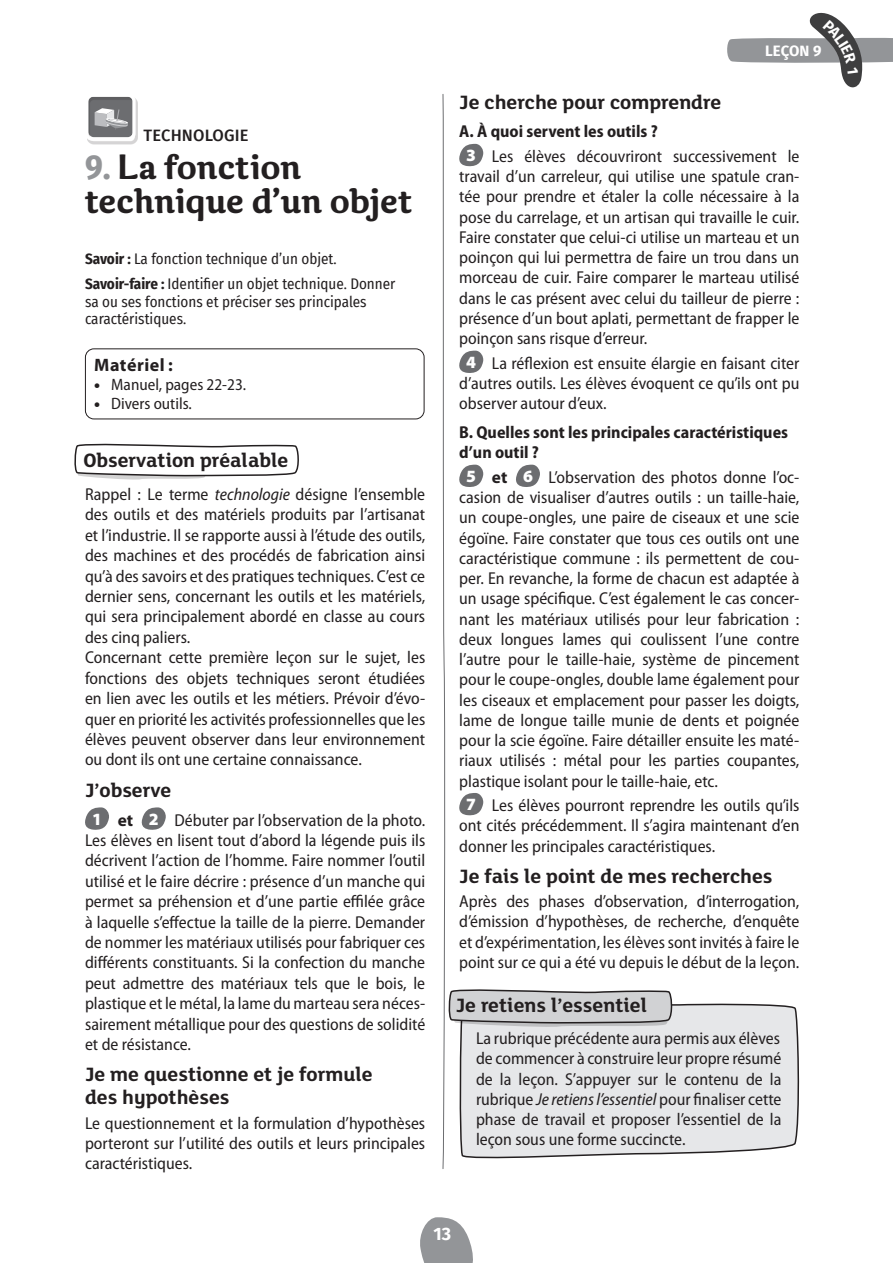
<style>
.page{position:relative;width:893px;height:1263px;background:#fff}
.page>*{position:absolute;margin:0;border:0;box-sizing:border-box;transform-origin:0 0}
.t1{font:500 31.5px/33.9px "Caturrita";color:#231f20}
.t2{font:700 21px/22.6px "FS Lola";color:#231f20}
.t3{font:700 18px "Myriad Pro";letter-spacing:.03em;color:#231f20}
.t4{font:700 18px "Fira Sans";color:#fff}
.t5{font:semi-condensed 17.25px/20.2px "Myriad Pro";color:#231f20;text-align:justify}
.t6{font:700 semi-condensed 17.25px/20.2px "Myriad Pro";color:#231f20}
.t7{font:semi-condensed 16.5px "Myriad Pro";color:#231f20}
.t8{font:500 16.5px "Fira Sans";letter-spacing:.01em;color:#231f20}
.t9{font:15px/26px "Fira Sans Condensed";color:#231f20}
.t10{font:700 15px "Fira Sans";letter-spacing:-.005em;color:#fff}
.s1{font-family:"Fira Sans Condensed";font-weight:700;font-size:34.5px;color:#939598}
.s2{font-weight:700}
.s3{font-weight:900;font-stretch:normal}
.s4{font-style:italic}
.s5{font-weight:900;font-stretch:normal;color:#fff}
.s6{font-weight:700;font-stretch:normal}
</style>
<div class="page">
<svg style="left:420px;top:1217px;width:53px;height:46px"></svg>
<div style="left:87px;top:97px;width:50px;height:47px;background:#231f20;opacity:.19"></div>
<div style="left:85px;top:94px;width:51px;height:47px;border:3px solid #fff;border-radius:6px"></div>
<svg style="left:95px;top:108px;width:33px;height:22px"></svg>
<div style="left:85px;top:348px;width:339px;height:71px;border:1px solid #231f20;border-radius:9px"></div>
<svg style="left:85px;top:807px;width:24px;height:23px"></svg>
<svg style="left:141px;top:807px;width:25px;height:23px"></svg>
<svg style="left:74px;top:443px;width:225px;height:37px"></svg>
<svg style="left:675px;top:1003px;width:125px;height:151px"></svg>
<svg style="left:442px;top:94px;width:233px;height:1075px"></svg>
<svg style="left:727px;top:12px;width:166px;height:76px"></svg>
<p class="t8" style="left:144px;top:122px;width:107px">TECHNOLOGIE</p>
<h1 class="t1" style="left:85px;top:148px;width:330px"><span class="s1">9.</span> La fonction technique d’un objet</h1>
<p class="t9" style="left:85px;top:245px;width:312px"><span class="s2">Savoir :</span> La fonction technique d’un objet.<br><span class="s2">Savoir-faire :</span> Identifier un objet technique. Donner</p>
<p class="t9" style="left:85px;top:293px;width:283px;line-height:17.4px">sa ou ses fonctions et préciser ses principales caractéristiques.</p>
<p class="t3" style="left:94px;top:355px;width:80px">Matériel :</p>
<p class="t7" style="left:94px;top:375px;width:153px"><span class="s3">•</span> Manuel, pages 22-23.</p>
<p class="t7" style="left:94px;top:394px;width:99px"><span class="s3">•</span> Divers outils.</p>
<p class="t2" style="left:83px;top:450px;width:206px">Observation préalable</p>
<p class="t5" style="left:85px;top:484px;width:342px;text-align:left">Rappel : Le terme <span class="s4">technologie</span> désigne l’ensemble des outils et des matériels produits par l’artisanat et l’industrie. Il se rapporte aussi à l’étude des outils, des machines et des procédés de fabrication ainsi qu’à des savoirs et des pratiques techniques. C’est ce dernier sens, concernant les outils et les matériels, qui sera principalement abordé en classe au cours des cinq paliers.<br>Concernant cette première leçon sur le sujet, les fonctions des objets techniques seront étudiées en lien avec les outils et les métiers. Prévoir d’évo&shy;quer en priorité les activités professionnelles que les élèves peuvent observer dans leur environnement ou dont ils ont une certaine connaissance.</p>
<p class="t2" style="left:85px;top:779px;width:88px">J’observe</p>
<p class="t5" style="left:85px;top:810px;width:342px;text-indent:7px"><span class="s5">1</span> <span class="s6">et</span> <span class="s5">2</span> Débuter par l’observation de la photo.<br>Les élèves en lisent tout d’abord la légende puis ils décrivent l’action de l’homme. Faire nommer l’outil utilisé et le faire décrire : présence d’un manche qui permet sa préhension et d’une partie effilée grâce à laquelle s’effectue la taille de la pierre. Demander de nommer les matériaux utilisés pour fabriquer ces différents constituants. Si la confection du manche peut admettre des matériaux tels que le bois, le plastique et le métal, la lame du marteau sera néces&shy;sairement métallique pour des questions de solidité et de résistance.</p>
<p class="t2" style="left:85px;top:1064px;width:289px">Je me questionne et je formule des hypothèses</p>
<p class="t5" style="left:85px;top:1113px;width:342px">Le questionnement et la formulation d’hypothèses porteront sur l’utilité des outils et leurs principales caractéristiques.</p>
<p class="t10" style="left:765px;top:38px;width:58px">LEÇON 9</p>
<p class="t2" style="left:459px;top:92px;width:264px">Je cherche pour comprendre</p>
<p class="t5" style="left:466px;top:120px;width:335px;line-height:24.5px;text-indent:-7px"><span class="s2">A. À quoi servent les outils ?<br></span><span class="s5">3</span> Les élèves découvriront successivement le</p>
<p class="t5" style="left:459px;top:167px;width:342px">travail d’un carreleur, qui utilise une spatule cran&shy;tée pour prendre et étaler la colle nécessaire à la pose du carrelage, et un artisan qui travaille le cuir.<br>Faire constater que celui-ci utilise un marteau et un poinçon qui lui permettra de faire un trou dans un morceau de cuir. Faire comparer le marteau utilisé dans le cas présent avec celui du tailleur de pierre : présence d’un bout aplati, permettant de frapper le poinçon sans risque d’erreur.</p>
<p class="t5" style="left:459px;top:353px;width:342px;text-indent:7px"><span class="s5">4</span> La réflexion est ensuite élargie en faisant citer d’autres outils. Les élèves évoquent ce qu’ils ont pu observer autour d’eux.</p>
<p class="t6" style="left:459px;top:422px;width:330px">B. Quelles sont les principales caractéristiques d’un outil ?</p>
<p class="t5" style="left:459px;top:467px;width:342px;text-indent:7px"><span class="s5">5</span> <span class="s6">et</span> <span class="s5">6</span> L’observation des photos donne l’oc&shy;casion de visualiser d’autres outils : un taille-haie, un coupe-ongles, une paire de ciseaux et une scie égoïne. Faire constater que tous ces outils ont une caractéristique commune : ils permettent de cou&shy;per. En revanche, la forme de chacun est adaptée à un usage spécifique. C’est également le cas concer&shy;nant les matériaux utilisés pour leur fabrication : deux longues lames qui coulissent l’une contre l’autre pour le taille-haie, système de pincement pour le coupe-ongles, double lame également pour les ciseaux et emplacement pour passer les doigts, lame de longue taille munie de dents et poignée pour la scie égoïne. Faire détailler ensuite les maté&shy;riaux utilisés : métal pour les parties coupantes, plastique isolant pour le taille-haie, etc.</p>
<p class="t5" style="left:459px;top:795px;width:342px;text-indent:7px"><span class="s5">7</span> Les élèves pourront reprendre les outils qu’ils ont cités précédemment. Il s’agira maintenant d’en donner les principales caractéristiques.</p>
<p class="t2" style="left:459px;top:865px;width:315px">Je fais le point de mes recherches</p>
<p class="t5" style="left:459px;top:891px;width:342px">Après des phases d’observation, d’interrogation, d’émission d’hypothèses, de recherche, d’enquête et d’expérimentation, les élèves sont invités à faire le point sur ce qui a été vu depuis le début de la leçon.</p>
<p class="t2" style="left:456px;top:995px;width:193px">Je retiens l’essentiel</p>
<p class="t5" style="left:476px;top:1028px;width:307px">La rubrique précédente aura permis aux élèves de commencer à construire leur propre résumé de la leçon. S’appuyer sur le contenu de la rubrique <span class="s4">Je retiens l’essentiel</span> pour finaliser cette phase de travail et proposer l’essentiel de la leçon sous une forme succincte.</p>
<p class="t4" style="left:433px;top:1219px;width:19px">13</p>
</div>
